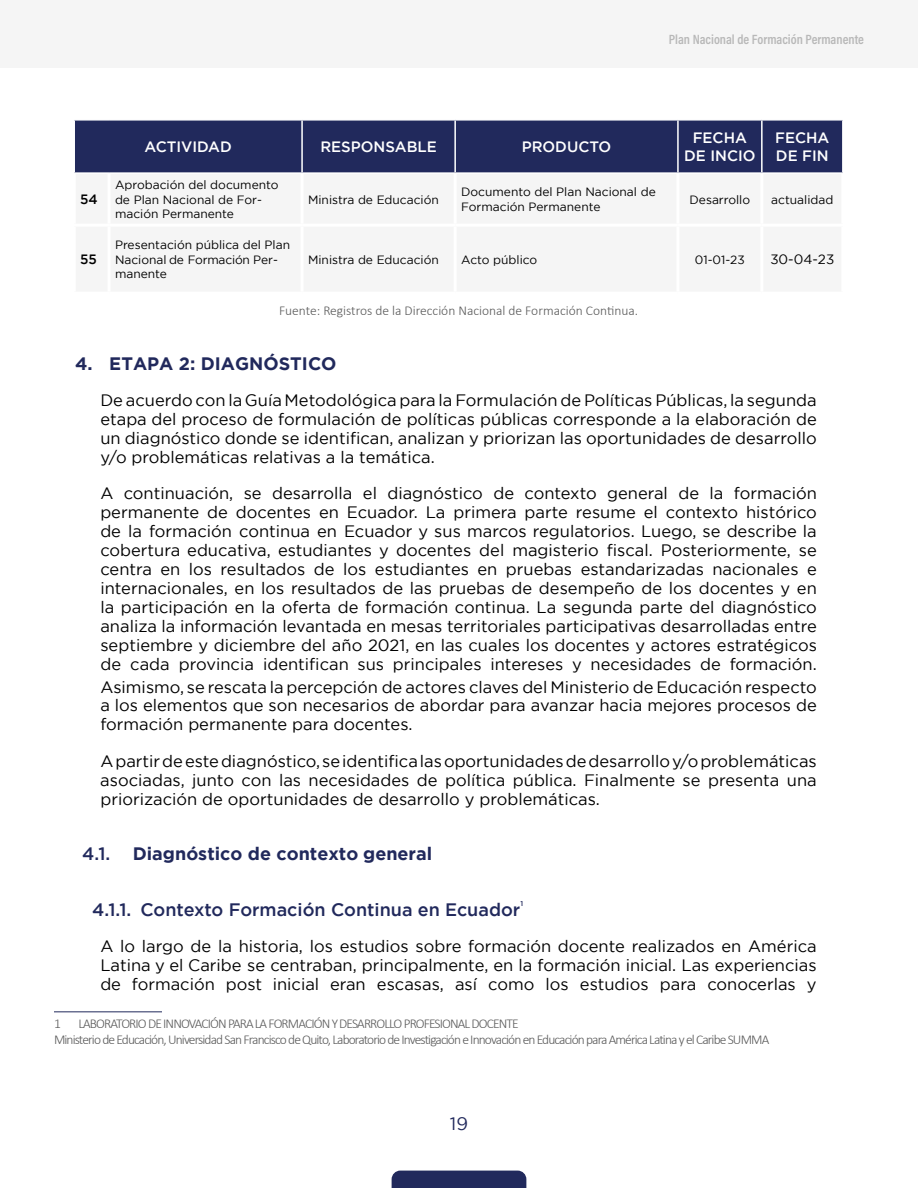
<style>
.page{position:relative;width:918px;height:1188px;background:#fff}
.page>*{position:absolute;margin:0;border:0;box-sizing:border-box;transform-origin:0 0}
.t1{font:700 18px "Gotham";color:#21295c}
.t2{font:500 18px "Gotham";color:#21295c}
.t3{font:18px "Gotham";color:#21295c}
.t4{font:16.5px/18.9px "Gotham";color:#000;text-align:justify}
.t5{font:500 15px/18px "Gotham";color:#fff;text-align:center}
.t6{font:300 13.5px/16.2px "Calibri";letter-spacing:-.065em;color:#595959}
.t7{font:300 13.5px "Calibri";color:#595959}
.t8{font:600 13.5px "Acumin Pro Cond";color:#b8b8b8}
.t9{font:13.5px "Gotham";color:#000}
.t10{font:500 13.5px "Gotham";color:#000}
.t11{font:12px/14.4px "Gotham";color:#000}
.t12{font:500 7.05px "Gotham";color:#21295c}
.s1{font-weight:500}
</style>
<div class="page">
<div style="left:392px;top:1171px;width:134px;height:17px;background:#21295c"></div>
<div style="left:0;top:1px;width:917px;height:67px;background:#f5f5f5"></div>
<div style="left:75px;top:121px;width:767px;height:51px;background:#21295c"></div>
<hr style="left:454px;top:121px;width:2px;height:51px;background:#fff">
<hr style="left:761px;top:121px;width:2px;height:51px;background:#fff">
<hr style="left:301px;top:121px;width:2px;height:51px;background:#fff">
<hr style="left:677px;top:121px;width:2px;height:51px;background:#fff">
<hr style="left:54px;top:1011px;width:108px;height:1px;background:#21295c">
<p class="t8" style="left:669px;top:30px;width:197px">Plan Nacional de Formación Permanente</p>
<p class="t10" style="left:80px;top:192px;width:19px">54</p>
<p class="t5" style="left:144px;top:137px;width:89px">ACTIVIDAD</p>
<p class="t5" style="left:320px;top:137px;width:118px">RESPONSABLE</p>
<p class="t5" style="left:522px;top:137px;width:91px">PRODUCTO</p>
<p class="t5" style="left:684px;top:128px;width:73px">FECHA<br>DE INCIO</p>
<p class="t5" style="left:775px;top:128px;width:56px;text-align:left">FECHA<br>DE FIN</p>
<p class="t11" style="left:115px;top:178px;width:165px">Aprobación del documento de Plan Nacional de For&shy;mación Permanente</p>
<p class="t11" style="left:308px;top:192px;width:132px">Ministra de Educación</p>
<p class="t11" style="left:461px;top:185px;width:196px">Documento del Plan Nacional de<br>Formación Permanente</p>
<p class="t11" style="left:690px;top:192px;width:62px">Desarrollo</p>
<p class="t11" style="left:771px;top:192px;width:64px">actualidad</p>
<p class="t11" style="left:115px;top:238px;width:177px">Presentación pública del Plan<br>Nacional de Formación Per&shy;manente</p>
<p class="t11" style="left:308px;top:252px;width:132px">Ministra de Educación</p>
<p class="t11" style="left:461px;top:252px;width:78px">Acto público</p>
<p class="t11" style="left:695px;top:252px;width:51px">01-01-23</p>
<p class="t9" style="left:770px;top:252px;width:66px">30-04-23</p>
<p class="t7" style="left:279px;top:302px;width:361px">Fuente: Registros de la Dirección Nacional de Formación Continua.</p>
<p class="t1" style="left:75px;top:354px;width:263px">4. ETAPA 2: DIAGNÓSTICO</p>
<p class="t4" style="left:100px;top:391px;width:718px">De acuerdo con la Guía Metodológica para la Formulación de Políticas Públicas, la segunda etapa del proceso de formulación de políticas públicas corresponde a la elaboración de un diagnóstico donde se identifican, analizan y priorizan las oportunidades de desarrollo y/o problemáticas relativas a la temática.</p>
<p class="t4" style="left:100px;top:484px;width:718px">A continuación, se desarrolla el diagnóstico de contexto general de la formación permanente de docentes en Ecuador. La primera parte resume el contexto histórico de la formación continua en Ecuador y sus marcos regulatorios. Luego, se describe la cobertura educativa, estudiantes y docentes del magisterio fiscal. Posteriormente, se centra en los resultados de los estudiantes en pruebas estandarizadas nacionales e internacionales, en los resultados de las pruebas de desempeño de los docentes y en la participación en la oferta de formación continua. La segunda parte del diagnóstico analiza la información levantada en mesas territoriales participativas desarrolladas entre septiembre y diciembre del año 2021, en las cuales los docentes y actores estratégicos de cada provincia identifican sus principales intereses y necesidades de formación.</p>
<p class="t4" style="left:100px;top:677px;width:718px">Asimismo, se rescata la percepción de actores claves del Ministerio de Educación respecto a los elementos que son necesarios de abordar para avanzar hacia mejores procesos de formación permanente para docentes.</p>
<p class="t4" style="left:100px;top:751px;width:718px">Apartirdeestediagnóstico,seidentificalasoportunidadesdedesarrolloy/oproblemáticas asociadas, junto con las necesidades de política pública. Finalmente se presenta una priorización de oportunidades de desarrollo y problemáticas.</p>
<p class="t1" style="left:82px;top:843px;width:351px"><span class="s1">4.1.</span> Diagnóstico de contexto general</p>
<p class="t2" style="left:92px;top:899px;width:430px">4.1.1. Contexto Formación Continua en Ecuador</p>
<p class="t12" style="left:520px;top:899px;width:4px">1</p>
<p class="t4" style="left:100px;top:936px;width:718px">A lo largo de la historia, los estudios sobre formación docente realizados en América Latina y el Caribe se centraban, principalmente, en la formación inicial. Las experiencias de formación post inicial eran escasas, así como los estudios para conocerlas y</p>
<p class="t10" style="left:80px;top:252px;width:18px">55</p>
<p class="t6" style="left:54px;top:1015px;width:717px;text-indent:24px">LABORATORIO DE INNOVACIÓN PARA LA FORMACIÓN Y DESARROLLO PROFESIONAL DOCENTE<br>Ministerio de Educación, Universidad San Francisco de Quito, Laboratorio de Investigación e Innovación en Educación para América Latina y el Caribe SUMMA</p>
<p class="t6" style="left:54px;top:1015px;width:8px">1</p>
<p class="t3" style="left:450px;top:1114px;width:20px">19</p>
</div>
